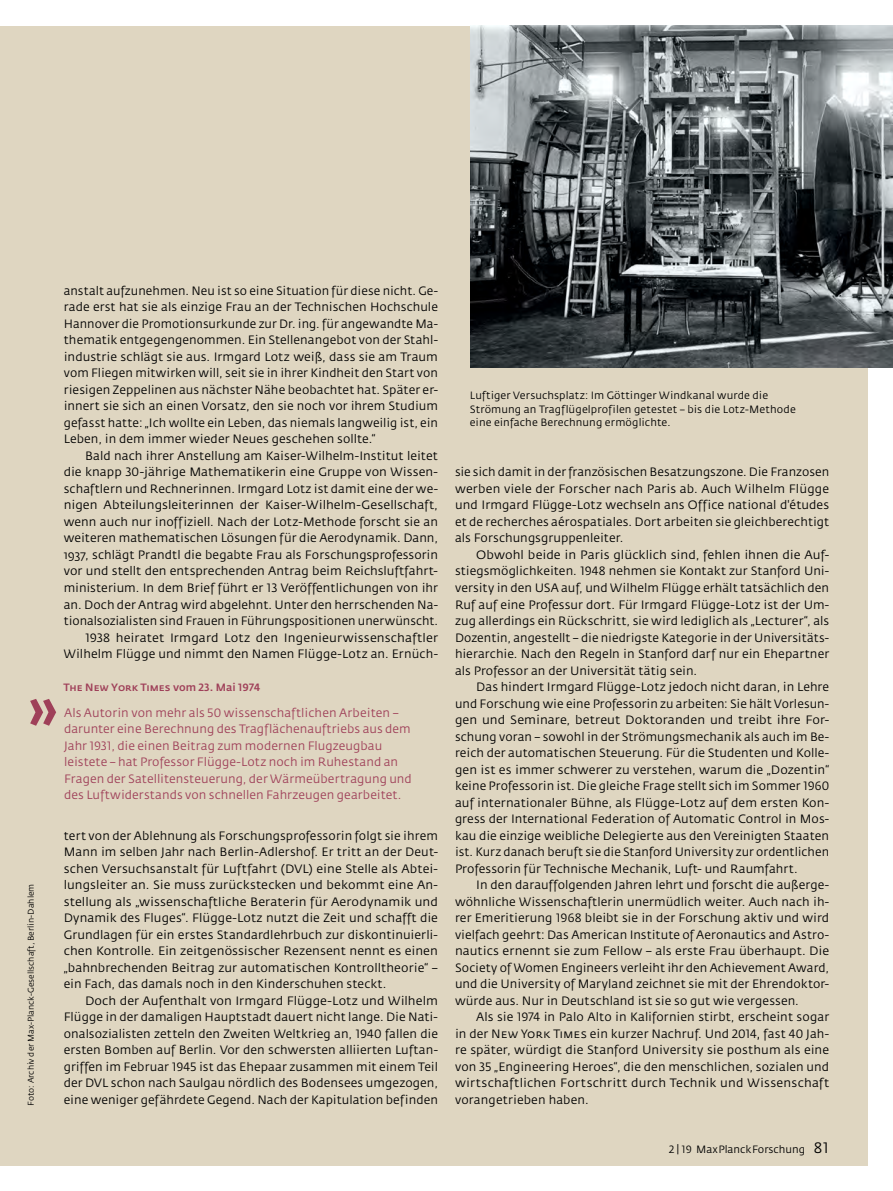
<style>
.page{position:relative;width:893px;height:1191px;background:#fff}
.page>*{position:absolute;margin:0;border:0;box-sizing:border-box;transform-origin:0 0}
.t1{font:500 60px "Fedra Sans";color:#9f4059}
.t2{font:12px/16.5px "Fedra Sans";letter-spacing:.005em;color:#000;text-align:justify}
.t3{font:12px/16.5px "Fedra Sans";letter-spacing:.005em;color:#9f4059}
.t4{font:10.5px/13.5px "Fedra Sans";letter-spacing:.01em;color:#000}
.t5{font:10.5px "Fedra Sans Medium SC";color:#9f4059}
.t6{font:8.25px "Fedra Sans";color:#000}
.s1{font-family:"Fedra Sans Book SC"}
.s2{font-family:"Fedra Sans";font-weight:500}
.s3{font-family:"Fedra Sans Book SC";font-size:15px}
</style>
<div class="page">
<div style="left:0;top:26px;width:867px;height:1139px;background:#dfd6c1"></div>
<img style="left:470px;top:26px;width:423px;height:342px">
<p class="t2" style="left:64px;top:283px;width:376px">anstalt aufzunehmen. Neu ist so eine Situation für diese nicht. Ge&shy;rade erst hat sie als einzige Frau an der Technischen Hochschule Hannover die Promotionsurkunde zur Dr. ing. für angewandte Ma&shy;thematik entgegengenommen. Ein Stellenangebot von der Stahl&shy;industrie schlägt sie aus. Irmgard Lotz weiß, dass sie am Traum vom Fliegen mitwirken will, seit sie in ihrer Kindheit den Start von riesigen Zeppelinen aus nächster Nähe beobachtet hat. Später er&shy;innert sie sich an einen Vorsatz, den sie noch vor ihrem Studium gefasst hatte: „Ich wollte ein Leben, das niemals langweilig ist, ein Leben, in dem immer wieder Neues geschehen sollte.“</p>
<p class="t2" style="left:64px;top:448px;width:376px;text-align:right">Bald nach ihrer Anstellung am Kaiser-Wilhelm-Institut leitet<br>die knapp <span class="s1">30</span>-jährige Mathematikerin eine Gruppe von Wissen&shy;schaftlern und Rechnerinnen. Irmgard Lotz ist damit eine der we&shy;nigen Abteilungsleiterinnen der Kaiser-Wilhelm-Gesellschaft, wenn auch nur inoffiziell. Nach der Lotz-Methode forscht sie an weiteren mathematischen Lösungen für die Aerodynamik. Dann, 1937, schlägt Prandtl die begabte Frau als Forschungsprofessorin vor und stellt den entsprechenden Antrag beim Reichsluftfahrt&shy;ministerium. In dem Brief führt er <span class="s1">13</span> Veröffentlichungen von ihr an. Doch der Antrag wird abgelehnt. Unter den herrschenden Na&shy;tionalsozialisten sind Frauen in Führungspositionen unerwünscht.<br><span class="s1">1938</span> heiratet Irmgard Lotz den Ingenieurwissenschaftler Wilhelm Flügge und nimmt den Namen Flügge-Lotz an. Ernüch-</p>
<p class="t5" style="left:63px;top:682px;width:198px">The New York Times <span class="s2">vom</span> 23. <span class="s2">Mai</span> 1974</p>
<h1 class="t1" style="left:29px;top:673px;width:31px">»</h1>
<p class="t3" style="left:64px;top:704px;width:349px">Als Autorin von mehr als <span class="s1">50</span> wissenschaftlichen Arbeiten – darunter eine Berechnung des Tragflächenauftriebs aus dem Jahr <span class="s1">1931</span>, die einen Beitrag zum modernen Flugzeugbau leistete – hat Professor Flügge-Lotz noch im Ruhestand an Fragen der Satellitensteuerung, der Wärmeübertragung und des Luftwiderstands von schnellen Fahrzeugen gearbeitet.</p>
<p class="t6" style="left:27px;top:1106px;width:224px;rotate:-90deg">Foto: Archiv der Max-Planck-Gesellschaft, Berlin-Dahlem</p>
<p class="t2" style="left:64px;top:827px;width:376px">tert von der Ablehnung als Forschungsprofessorin folgt sie ihrem Mann im selben Jahr nach Berlin-Adlershof. Er tritt an der Deut&shy;schen Versuchsanstalt für Luftfahrt (DVL) eine Stelle als Abtei&shy;lungsleiter an. Sie muss zurückstecken und bekommt eine An&shy;stellung als „wissenschaftliche Beraterin für Aerodynamik und Dynamik des Fluges“. Flügge-Lotz nutzt die Zeit und schafft die Grundlagen für ein erstes Standardlehrbuch zur diskontinuierli&shy;chen Kontrolle. Ein zeitgenössischer Rezensent nennt es einen „bahnbrechenden Beitrag zur automatischen Kontrolltheorie“ – ein Fach, das damals noch in den Kinderschuhen steckt.</p>
<p class="t2" style="left:64px;top:992px;width:376px;text-indent:21px">Doch der Aufenthalt von Irmgard Flügge-Lotz und Wilhelm Flügge in der damaligen Hauptstadt dauert nicht lange. Die Nati&shy;onalsozialisten zetteln den Zweiten Weltkrieg an, <span class="s1">1940</span> fallen die ersten Bomben auf Berlin. Vor den schwersten alliierten Luftan&shy;griffen im Februar <span class="s1">1945</span> ist das Ehepaar zusammen mit einem Teil der DVL schon nach Saulgau nördlich des Bodensees umgezogen, eine weniger gefährdete Gegend. Nach der Kapitulation befinden</p>
<p class="t4" style="left:470px;top:389px;width:327px">Luftiger Versuchsplatz: Im Göttinger Windkanal wurde die<br>Strömung an Tragflügelprofilen getestet – bis die Lotz-Methode eine einfache Berechnung ermöglichte.</p>
<p class="t2" style="left:455px;top:464px;width:376px">sie sich damit in der französischen Besatzungszone. Die Franzosen werben viele der Forscher nach Paris ab. Auch Wilhelm Flügge und Irmgard Flügge-Lotz wechseln ans Office national d'études et de recherches aérospatiales. Dort arbeiten sie gleichberechtigt als Forschungsgruppenleiter.</p>
<p class="t2" style="left:455px;top:547px;width:376px;text-indent:21px">Obwohl beide in Paris glücklich sind, fehlen ihnen die Auf&shy;stiegsmöglichkeiten. <span class="s1">1948</span> nehmen sie Kontakt zur Stanford Uni&shy;versity in den USA auf, und Wilhelm Flügge erhält tatsächlich den Ruf auf eine Professur dort. Für Irmgard Flügge-Lotz ist der Um&shy;zug allerdings ein Rückschritt, sie wird lediglich als „Lecturer“, als Dozentin, angestellt – die niedrigste Kategorie in der Universitäts&shy;hierarchie. Nach den Regeln in Stanford darf nur ein Ehepartner als Professor an der Universität tätig sein.</p>
<p class="t2" style="left:455px;top:679px;width:376px;text-indent:21px">Das hindert Irmgard Flügge-Lotz jedoch nicht daran, in Lehre und Forschung wie eine Professorin zu arbeiten: Sie hält Vorlesun&shy;gen und Seminare, betreut Doktoranden und treibt ihre For&shy;schung voran – sowohl in der Strömungsmechanik als auch im Be&shy;reich der automatischen Steuerung. Für die Studenten und Kolle&shy;gen ist es immer schwerer zu verstehen, warum die „Dozentin“ keine Professorin ist. Die gleiche Frage stellt sich im Sommer <span class="s1">1960 </span>auf internationaler Bühne, als Flügge-Lotz auf dem ersten Kon&shy;gress der International Federation of Automatic Control in Mos&shy;kau die einzige weibliche Delegierte aus den Vereinigten Staaten ist. Kurz danach beruft sie die Stanford University zur ordentlichen Professorin für Technische Mechanik, Luft- und Raumfahrt.</p>
<p class="t2" style="left:455px;top:877px;width:376px;text-indent:21px">In den darauffolgenden Jahren lehrt und forscht die außerge&shy;wöhnliche Wissenschaftlerin unermüdlich weiter. Auch nach ih&shy;rer Emeritierung <span class="s1">1968</span> bleibt sie in der Forschung aktiv und wird vielfach geehrt: Das American Institute of Aeronautics and Astro&shy;nautics ernennt sie zum Fellow – als erste Frau überhaupt. Die Society of Women Engineers verleiht ihr den Achievement Award, und die University of Maryland zeichnet sie mit der Ehrendoktor&shy;würde aus. Nur in Deutschland ist sie so gut wie vergessen.</p>
<p class="t2" style="left:455px;top:1009px;width:376px;text-indent:21px">Als sie <span class="s1">1974</span> in Palo Alto in Kalifornien stirbt, erscheint sogar in der <span class="s1">New York Times</span> ein kurzer Nachruf. Und <span class="s1">2014,</span> fast <span class="s1">40</span> Jah&shy;re später, würdigt die Stanford University sie posthum als eine von <span class="s1">35</span> „Engineering Heroes“, die den menschlichen, sozialen und wirtschaftlichen Fortschritt durch Technik und Wissenschaft vorangetrieben haben.</p>
<p class="t4" style="left:669px;top:1143px;width:161px"><span class="s1">2 | 19</span> MaxPlanckForschung <span class="s3">81</span></p>
</div>
